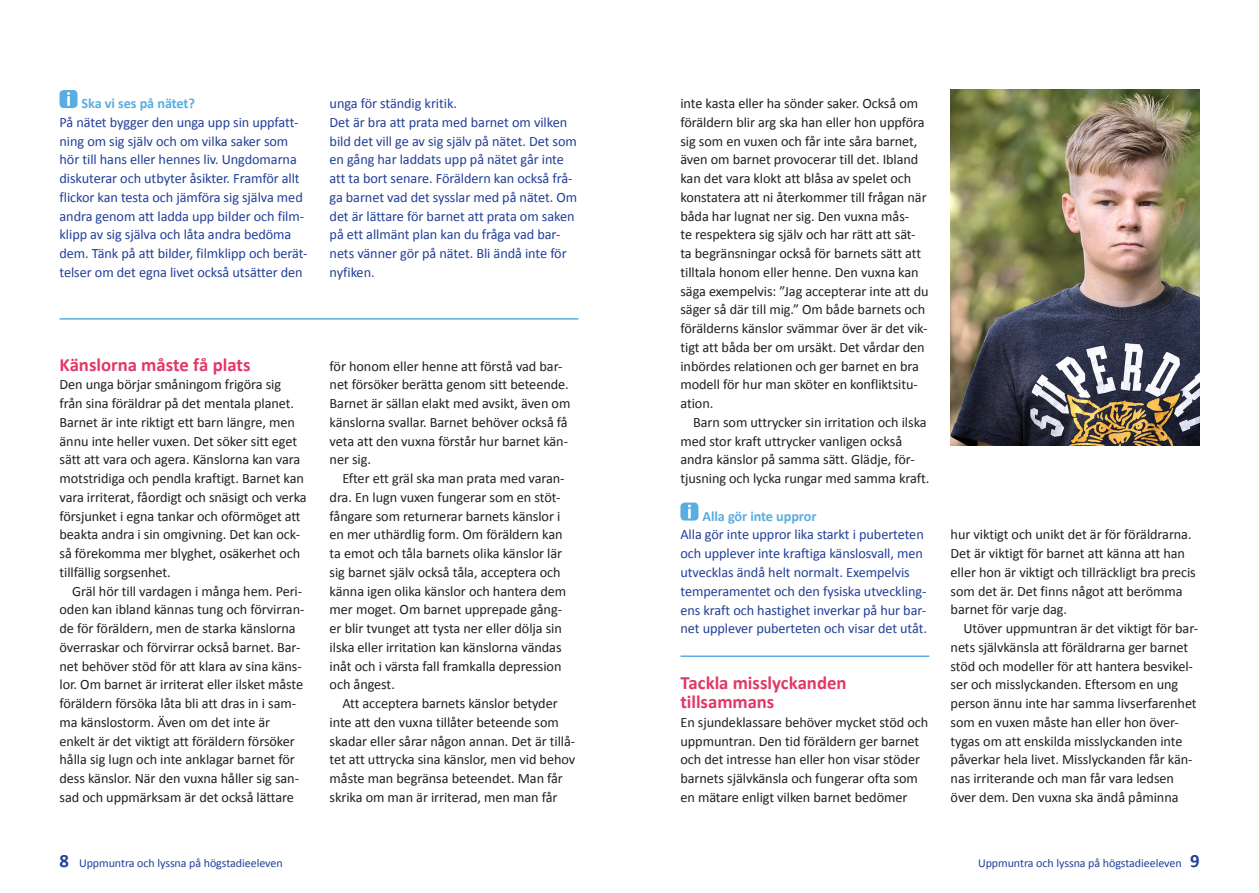
<style>
.page{position:relative;width:1259px;height:893px;background:#fff}
.page>*{position:absolute;margin:0;border:0;box-sizing:border-box;transform-origin:0 0}
.t1{font:700 18.75px/18.8px "Calibri";color:#e13767}
.t2{font:14.25px/18.8px "Calibri";letter-spacing:-.005em;color:#231f20}
.t3{font:14.25px/18.8px "Calibri";letter-spacing:-.005em;color:#223f99}
.t4{font:700 14.25px "Calibri";letter-spacing:-.005em;color:#5aade0}
.t5{font:12px "Calibri";letter-spacing:-.005em;color:#223f99}
.s1{font-weight:700;font-size:18.75px}
</style>
<div class="page">
<hr style="left:60px;top:318px;width:518px;height:2px;background:#5aade0">
<hr style="left:680px;top:655px;width:249px;height:2px;background:#5aade0">
<div style="left:680px;top:503px;width:18px;height:18px;background:#5aade0;border-radius:4px"></div>
<svg style="left:688px;top:505px;width:3px;height:13px"></svg>
<img style="left:950px;top:89px;width:249px;height:357px">
<div style="left:60px;top:90px;width:18px;height:18px;background:#5aade0;border-radius:4px"></div>
<svg style="left:67px;top:92px;width:3px;height:14px"></svg>
<p class="t4" style="left:82px;top:94px;width:115px">Ska vi ses på nätet?</p>
<p class="t3" style="left:60px;top:113px;width:249px">På nätet bygger den unga upp sin uppfatt&shy;ning om sig själv och om vilka saker som hör till hans eller hennes liv. Ungdomarna diskuterar och utbyter åsikter. Framför allt flickor kan testa och jämföra sig själva med andra genom att ladda upp bilder och film&shy;klipp av sig själva och låta andra bedöma dem. Tänk på att bilder, filmklipp och berät&shy;telser om det egna livet också utsätter den</p>
<p class="t3" style="left:330px;top:94px;width:249px">unga för ständig kritik.<br>Det är bra att prata med barnet om vilken bild det vill ge av sig själv på nätet. Det som en gång har laddats upp på nätet går inte att ta bort senare. Föräldern kan också frå&shy;ga barnet vad det sysslar med på nätet. Om det är lättare för barnet att prata om saken på ett allmänt plan kan du fråga vad bar&shy;nets vänner gör på nätet. Bli ändå inte för nyfiken.</p>
<h1 class="t1" style="left:60px;top:355px;width:193px">Känslorna måste få plats</h1>
<p class="t2" style="left:60px;top:375px;width:249px">Den unga börjar småningom frigöra sig från sina föräldrar på det mentala planet.<br>Barnet är inte riktigt ett barn längre, men ännu inte heller vuxen. Det söker sitt eget sätt att vara och agera. Känslorna kan vara motstridiga och pendla kraftigt. Barnet kan vara irriterat, fåordigt och snäsigt och verka försjunket i egna tankar och oförmöget att beakta andra i sin omgivning. Det kan ock&shy;så förekomma mer blyghet, osäkerhet och tillfällig sorgsenhet.</p>
<p class="t2" style="left:60px;top:582px;width:246px;text-indent:13px">Gräl hör till vardagen i många hem. Peri&shy;oden kan ibland kännas tung och förvirran&shy;de för föräldern, men de starka känslorna överraskar och förvirrar också barnet. Bar&shy;net behöver stöd för att klara av sina käns&shy;lor. Om barnet är irriterat eller ilsket måste föräldern försöka låta bli att dras in i sam&shy;ma känslostorm. Även om det inte är enkelt är det viktigt att föräldern försöker hålla sig lugn och inte anklagar barnet för dess känslor. När den vuxna håller sig san&shy;sad och uppmärksam är det också lättare</p>
<p class="t2" style="left:330px;top:356px;width:242px">för honom eller henne att förstå vad bar&shy;net försöker berätta genom sitt beteende.<br>Barnet är sällan elakt med avsikt, även om känslorna svallar. Barnet behöver också få veta att den vuxna förstår hur barnet kän&shy;ner sig.</p>
<p class="t2" style="left:330px;top:469px;width:238px;text-indent:13px">Efter ett gräl ska man prata med varan&shy;dra. En lugn vuxen fungerar som en stöt&shy;fångare som returnerar barnets känslor i en mer uthärdlig form. Om föräldern kan ta emot och tåla barnets olika känslor lär sig barnet själv också tåla, acceptera och känna igen olika känslor och hantera dem mer moget. Om barnet upprepade gång&shy;er blir tvunget att tysta ner eller dölja sin ilska eller irritation kan känslorna vändas inåt och i värsta fall framkalla depression och ångest.</p>
<p class="t2" style="left:330px;top:694px;width:247px;text-indent:13px">Att acceptera barnets känslor betyder inte att den vuxna tillåter beteende som skadar eller sårar någon annan. Det är tillå&shy;tet att uttrycka sina känslor, men vid behov måste man begränsa beteendet. Man får skrika om man är irriterad, men man får</p>
<p class="t2" style="left:680px;top:94px;width:250px">inte kasta eller ha sönder saker. Också om föräldern blir arg ska han eller hon uppföra sig som en vuxen och får inte såra barnet, även om barnet provocerar till det. Ibland kan det vara klokt att blåsa av spelet och konstatera att ni återkommer till frågan när båda har lugnat ner sig. Den vuxna mås-<br>te respektera sig själv och har rätt att sät&shy;ta begränsningar också för barnets sätt att tilltala honom eller henne. Den vuxna kan säga exempelvis: ”Jag accepterar inte att du säger så där till mig.” Om både barnets och förälderns känslor svämmar över är det vik&shy;tigt att båda ber om ursäkt. Det vårdar den inbördes relationen och ger barnet en bra modell för hur man sköter en konfliktsitu&shy;ation.</p>
<p class="t2" style="left:680px;top:413px;width:250px;text-indent:13px">Barn som uttrycker sin irritation och ilska med stor kraft uttrycker vanligen också andra känslor på samma sätt. Glädje, för&shy;tjusning och lycka rungar med samma kraft.</p>
<p class="t4" style="left:702px;top:507px;width:115px">Alla gör inte uppror</p>
<p class="t3" style="left:680px;top:525px;width:248px">Alla gör inte uppror lika starkt i puberteten och upplever inte kraftiga känslosvall, men utvecklas ändå helt normalt. Exempelvis temperamentet och den fysiska utveckling&shy;ens kraft och hastighet inverkar på hur bar&shy;net upplever puberteten och visar det utåt.</p>
<h1 class="t1" style="left:680px;top:674px;width:167px">Tackla misslyckanden tillsammans</h1>
<p class="t2" style="left:680px;top:713px;width:249px">En sjundeklassare behöver mycket stöd och uppmuntran. Den tid föräldern ger barnet och det intresse han eller hon visar stöder barnets självkänsla och fungerar ofta som en mätare enligt vilken barnet bedömer</p>
<p class="t2" style="left:950px;top:525px;width:247px">hur viktigt och unikt det är för föräldrarna.<br>Det är viktigt för barnet att känna att han eller hon är viktigt och tillräckligt bra precis som det är. Det finns något att berömma barnet för varje dag.</p>
<p class="t2" style="left:950px;top:619px;width:249px;text-indent:13px">Utöver uppmuntran är det viktigt för bar&shy;nets självkänsla att föräldrarna ger barnet stöd och modeller för att hantera besvikel&shy;ser och misslyckanden. Eftersom en ung person ännu inte har samma livserfarenhet som en vuxen måste han eller hon över&shy;tygas om att enskilda misslyckanden inte påverkar hela livet. Misslyckanden får kän&shy;nas irriterande och man får vara ledsen över dem. Den vuxna ska ändå påminna</p>
<p class="t5" style="left:60px;top:855px;width:225px"><span class="s1">8</span> Uppmuntra och lyssna på högstadieeleven</p>
<p class="t5" style="left:978px;top:855px;width:223px">Uppmuntra och lyssna på högstadieeleven <span class="s1">9</span></p>
</div>
